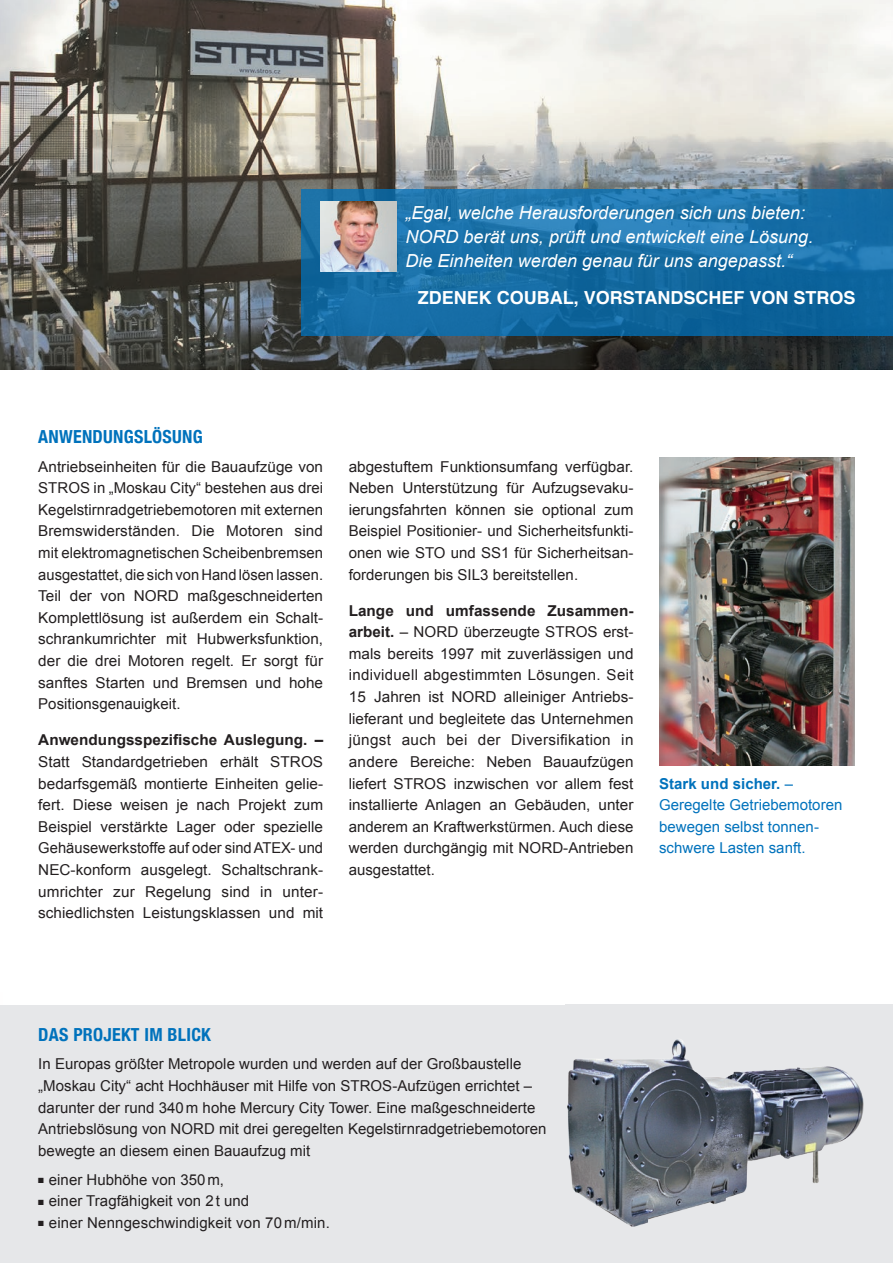
<style>
.page{position:relative;width:893px;height:1263px;background:#fff}
.page>*{position:absolute;margin:0;border:0;box-sizing:border-box;transform-origin:0 0}
.t1{font:italic 18px/24px "Arial";color:#fff}
.t2{font:700 18px "Helvetica";color:#fff}
.t3{font:700 condensed 18px "Helvetica Neue";letter-spacing:.015em;color:#0072bc}
.t4{font:15px/21.6px "Arial";color:#231f20;text-align:justify}
.t5{font:15px/21.6px "Arial";color:#0072bc}
.t6{font:700 15px "Arial";color:#231f20}
.s1{font-weight:700}
</style>
<div class="page">
<div style="left:0;top:1005px;width:893px;height:258px;background:#e6e7e9"></div>
<img style="left:0;top:0;width:893px;height:370px">
<img style="left:659px;top:457px;width:196px;height:308px">
<img style="left:567px;top:1039px;width:297px;height:188px">
<svg style="left:301px;top:189px;width:592px;height:147px;background:#176ea5"></svg>
<img style="left:321px;top:201px;width:76px;height:70px">
<p class="t1" style="left:405px;top:201px;width:409px">„Egal, welche Herausforderungen sich uns bieten:<br>NORD berät uns, prüft und entwickelt eine Lösung.<br>Die Einheiten werden genau für uns angepasst.“</p>
<p class="t2" style="left:418px;top:283px;width:439px">ZDENEK COUBAL, VORSTANDSCHEF VON STROS</p>
<p class="t3" style="left:38px;top:421px;width:166px">ANWENDUNGSLÖSUNG</p>
<p class="t4" style="left:38px;top:456px;width:286px">Antriebseinheiten für die Bauaufzüge von STROS in „Moskau City“ bestehen aus drei Kegelstirnradgetriebemotoren mit externen Bremswiderständen. Die Motoren sind mit elektromagnetischen Scheibenbremsen ausgestattet, die sich von Hand lösen lassen.<br>Teil der von NORD maßgeschneiderten Komplettlösung ist außerdem ein Schalt&shy;schrankumrichter mit Hubwerksfunktion, der die drei Motoren regelt. Er sorgt für sanftes Starten und Bremsen und hohe Positionsgenauigkeit.</p>
<p class="t6" style="left:38px;top:730px;width:286px">Anwendungsspezifische Auslegung. –</p>
<p class="t4" style="left:38px;top:751px;width:286px">Statt Standardgetrieben erhält STROS bedarfsgemäß montierte Einheiten gelie&shy;fert. Diese weisen je nach Projekt zum Beispiel verstärkte Lager oder spezielle Gehäusewerkstoffe auf oder sind ATEX- und NEC-konform ausgelegt. Schaltschrank&shy;umrichter zur Regelung sind in unter&shy;schiedlichsten Leistungsklassen und mit</p>
<p class="t4" style="left:349px;top:456px;width:286px">abgestuftem Funktionsumfang verfügbar.<br>Neben Unterstützung für Aufzugsevaku&shy;ierungsfahrten können sie optional zum Beispiel Positionier- und Sicherheitsfunkti&shy;onen wie STO und SS1 für Sicherheitsan&shy;forderungen bis SIL3 bereitstellen.</p>
<p class="t4" style="left:349px;top:600px;width:286px"><span class="s1">Lange und umfassende Zusammen&shy;arbeit.</span> – NORD überzeugte STROS erst&shy;mals bereits 1997 mit zuverlässigen und individuell abgestimmten Lösungen. Seit 15 Jahren ist NORD alleiniger Antriebs&shy;lieferant und begleitete das Unternehmen jüngst auch bei der Diversifikation in andere Bereiche: Neben Bauaufzügen liefert STROS inzwischen vor allem fest installierte Anlagen an Gebäuden, unter anderem an Kraftwerkstürmen. Auch diese werden durchgängig mit NORD-Antrieben ausgestattet.</p>
<p class="t5" style="left:659px;top:772px;width:185px"><span class="s1">Stark und sicher.</span> –<br>Geregelte Getriebemotoren bewegen selbst tonnen&shy;schwere Lasten sanft.</p>
<p class="t3" style="left:38px;top:1019px;width:174px">DAS PROJEKT IM BLICK</p>
<p class="t4" style="left:38px;top:1053px;width:510px;text-align:left">In Europas größter Metropole wurden und werden auf der Großbaustelle „Moskau City“ acht Hochhäuser mit Hilfe von STROS-Aufzügen errichtet – darunter der rund 340m hohe Mercury City Tower. Eine maßgeschneiderte Antriebslösung von NORD mit drei geregelten Kegelstirnradgetriebemotoren bewegte an diesem einen Bauaufzug mit</p>
<p class="t4" style="left:38px;top:1168px;width:187px">■ einer Hubhöhe von 350m,</p>
<p class="t4" style="left:38px;top:1190px;width:213px">■ einer Tragfähigkeit von 2t und</p>
<p class="t4" style="left:38px;top:1212px;width:293px">■ einer Nenngeschwindigkeit von 70 m/min.</p>
</div>
